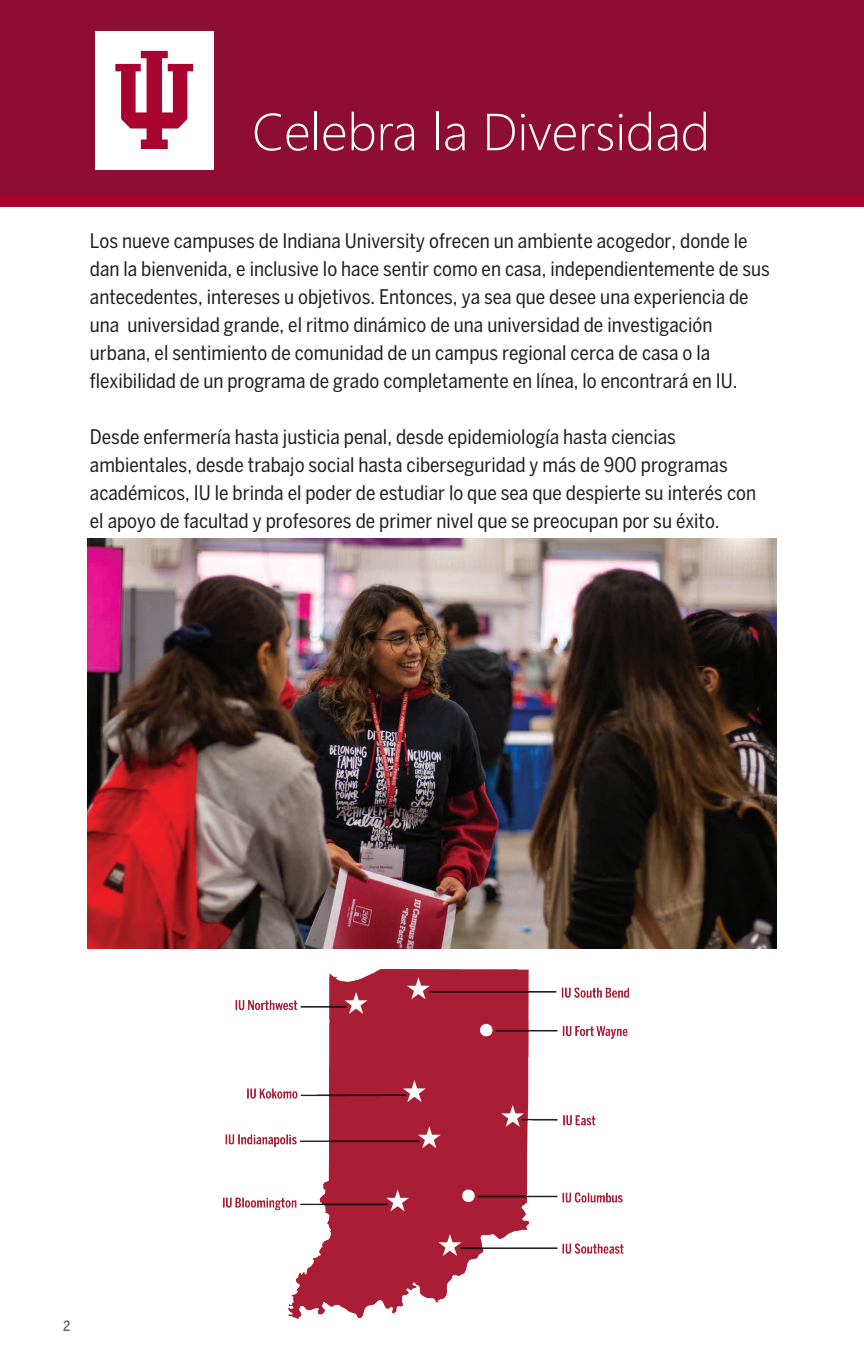
<style>
.page{position:relative;width:864px;height:1368px;background:#fff}
.page>*{position:absolute;margin:0;border:0;box-sizing:border-box;transform-origin:0 0}
.t1{font:300 52px "Yu Gothic UI";color:#fff}
.t2{font:20px/28px "Benton Sans Cond";color:#231f20}
.t3{font:500 14px "Benton Sans Cond";color:#6d6561}
</style>
<div class="page">
<div style="left:0;top:0;width:864px;height:202px;background:#8d0d34"></div>
<div style="left:0;top:196px;width:864px;height:11px;background:#a90332"></div>
<div style="left:95px;top:31px;width:119px;height:139px;background:#fff"></div>
<svg style="left:115px;top:51px;width:78px;height:98px"></svg>
<img style="left:87px;top:539px;width:690px;height:409px">
<img style="left:223px;top:970px;width:407px;height:348px">
<p class="t1" style="left:252px;top:83px;width:459px">Celebra la Diversidad</p>
<p class="t2" style="left:90px;top:227px;width:681px">Los nueve campuses de Indiana University ofrecen un ambiente acogedor, donde le dan la bienvenida, e inclusive lo hace sentir como en casa, independientemente de sus antecedentes, intereses u objetivos. Entonces, ya sea que desee una experiencia de una universidad grande, el ritmo dinámico de una universidad de investigación urbana, el sentimiento de comunidad de un campus regional cerca de casa o la flexibilidad de un programa de grado completamente en línea, lo encontrará en IU.</p>
<p class="t2" style="left:90px;top:423px;width:668px">Desde enfermería hasta justicia penal, desde epidemiología hasta ciencias ambientales, desde trabajo social hasta ciberseguridad y más de 900 programas académicos, IU le brinda el poder de estudiar lo que sea que despierte su interés con el apoyo de facultad y profesores de primer nivel que se preocupan por su éxito.</p>
<p class="t3" style="left:63px;top:1317px;width:9px">2</p>
</div>
